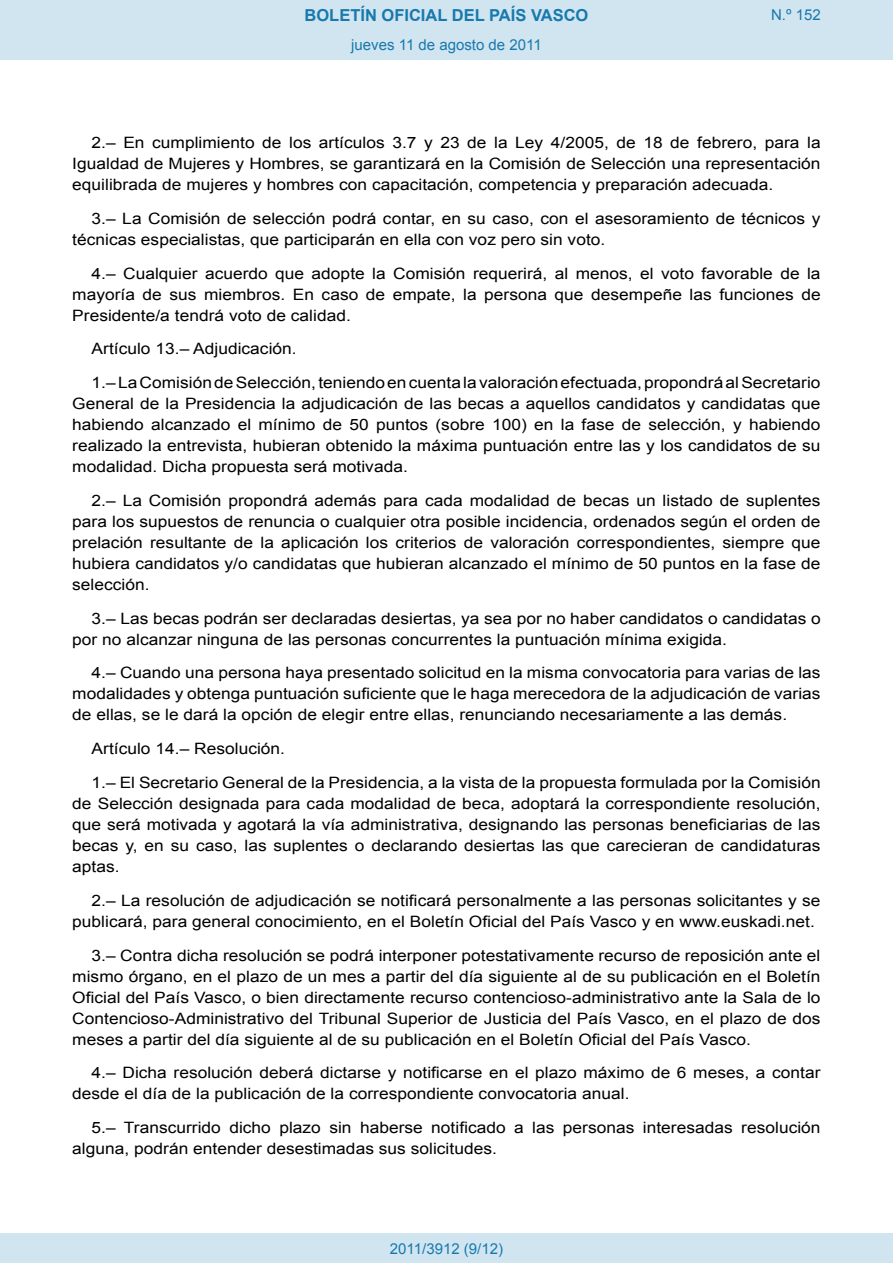
<style>
.page{position:relative;width:893px;height:1263px;background:#fff}
.page>*{position:absolute;margin:0;border:0;box-sizing:border-box;transform-origin:0 0}
.t1{font:700 16.5px "Arial";color:#1879ad}
.BOPVDetalle{font:15.6px/21px "Arial";color:#000;text-align:justify;scale:1.11 1}
.Paginacion_Centro{font:15px "Arial";color:#1879ad}
</style>
<div class="page">
<div style="left:0;top:0;width:893px;height:60px;background:#d0e5f0"></div>
<div style="left:0;top:1233px;width:893px;height:30px;background:#d0e5f0"></div>
<p class="t1" style="left:305px;top:4px;width:285px">BOLETÍN OFICIAL DEL PAÍS VASCO</p>
<p class="Paginacion_Centro" style="left:351px;top:35px;width:192px">jueves 11 de agosto de 2011</p>
<p class="Paginacion_Centro" style="left:771px;top:5px;width:51px">N.º 152</p>
<p class="BOPVDetalle" style="left:72px;top:132px;width:676px;text-indent:19px">2.– En cumplimiento de los artículos 3.7 y 23 de la Ley 4/2005, de 18 de febrero, para la Igualdad de Mujeres y Hombres, se garantizará en la Comisión de Selección una representación equilibrada de mujeres y hombres con capacitación, competencia y preparación adecuada.</p>
<p class="BOPVDetalle" style="left:72px;top:208px;width:675px;text-indent:19px">3.– La Comisión de selección podrá contar, en su caso, con el asesoramiento de técnicos y técnicas especialistas, que participarán en ella con voz pero sin voto.</p>
<p class="BOPVDetalle" style="left:72px;top:263px;width:676px;text-indent:19px">4.– Cualquier acuerdo que adopte la Comisión requerirá, al menos, el voto favorable de la mayoría de sus miembros. En caso de empate, la persona que desempeñe las funciones de Presidente/a tendrá voto de calidad.</p>
<p class="BOPVDetalle" style="left:92px;top:339px;width:186px">Artículo 13.– Adjudicación.</p>
<p class="BOPVDetalle" style="left:72px;top:372px;width:676px;text-indent:19px">1.– La Comisión de Selección, teniendo en cuenta la valoración efectuada, propondrá al Secretario General de la Presidencia la adjudicación de las becas a aquellos candidatos y candidatas que habiendo alcanzado el mínimo de 50 puntos (sobre 100) en la fase de selección, y habiendo realizado la entrevista, hubieran obtenido la máxima puntuación entre las y los candidatos de su modalidad. Dicha propuesta será motivada.</p>
<p class="BOPVDetalle" style="left:72px;top:490px;width:676px;text-indent:19px">2.– La Comisión propondrá además para cada modalidad de becas un listado de suplentes para los supuestos de renuncia o cualquier otra posible incidencia, ordenados según el orden de prelación resultante de la aplicación los criterios de valoración correspondientes, siempre que hubiera candidatos y/o candidatas que hubieran alcanzado el mínimo de 50 puntos en la fase de selección.</p>
<p class="BOPVDetalle" style="left:72px;top:608px;width:676px;text-indent:19px">3.– Las becas podrán ser declaradas desiertas, ya sea por no haber candidatos o candidatas o por no alcanzar ninguna de las personas concurrentes la puntuación mínima exigida.</p>
<p class="BOPVDetalle" style="left:72px;top:663px;width:676px;text-indent:19px">4.– Cuando una persona haya presentado solicitud en la misma convocatoria para varias de las modalidades y obtenga puntuación suficiente que le haga merecedora de la adjudicación de varias de ellas, se le dará la opción de elegir entre ellas, renunciando necesariamente a las demás.</p>
<p class="BOPVDetalle" style="left:92px;top:738px;width:176px">Artículo 14.– Resolución.</p>
<p class="BOPVDetalle" style="left:72px;top:772px;width:676px;text-indent:19px">1.– El Secretario General de la Presidencia, a la vista de la propuesta formulada por la Comisión de Selección designada para cada modalidad de beca, adoptará la correspondiente resolución, que será motivada y agotará la vía administrativa, designando las personas beneficiarias de las becas y, en su caso, las suplentes o declarando desiertas las que carecieran de candidaturas aptas.</p>
<p class="BOPVDetalle" style="left:72px;top:890px;width:676px;text-indent:19px">2.– La resolución de adjudicación se notificará personalmente a las personas solicitantes y se publicará, para general conocimiento, en el Boletín Oficial del País Vasco y en www.euskadi.net.</p>
<p class="BOPVDetalle" style="left:72px;top:945px;width:676px;text-indent:19px">3.– Contra dicha resolución se podrá interponer potestativamente recurso de reposición ante el mismo órgano, en el plazo de un mes a partir del día siguiente al de su publicación en el Boletín Oficial del País Vasco, o bien directamente recurso contencioso-administrativo ante la Sala de lo Contencioso-Administrativo del Tribunal Superior de Justicia del País Vasco, en el plazo de dos meses a partir del día siguiente al de su publicación en el Boletín Oficial del País Vasco.</p>
<p class="BOPVDetalle" style="left:72px;top:1062px;width:676px;text-indent:19px">4.– Dicha resolución deberá dictarse y notificarse en el plazo máximo de 6 meses, a contar desde el día de la publicación de la correspondiente convocatoria anual.</p>
<p class="BOPVDetalle" style="left:72px;top:1117px;width:676px;text-indent:19px">5.– Transcurrido dicho plazo sin haberse notificado a las personas interesadas resolución alguna, podrán entender desestimadas sus solicitudes.</p>
<p class="Paginacion_Centro" style="left:390px;top:1238px;width:115px">2011/3912 (9/12)</p>
</div>
